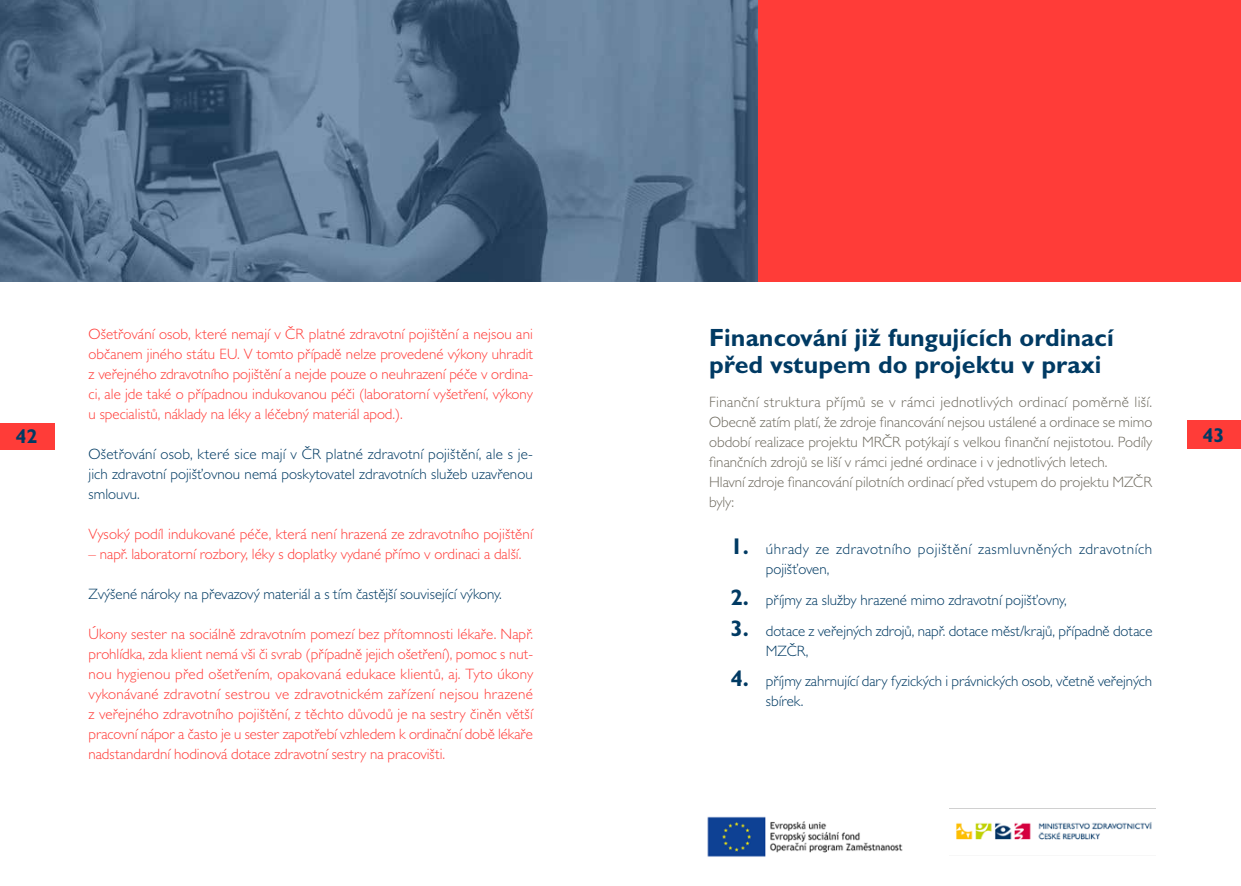
<style>
.page{position:relative;width:1241px;height:886px;background:#fff}
.page>*{position:absolute;margin:0;border:0;box-sizing:border-box;transform-origin:0 0}
.t1{font:700 25px/27.5px "Gill Sans";color:#003a63}
.t2{font:700 20px "Gill Sans";color:#003a63}
.t3{font:300 15px/20px "Gill Sans";color:#ff3c38;text-align:justify}
.t4{font:300 15px/20px "Gill Sans";color:#003a63}
.t5{font:300 15px/20px "Gill Sans";color:#706c61}
.t6{font:300 15px/20px "Gill Sans";letter-spacing:.035em;color:#003a63}
.s1{font-weight:700;font-size:22.5px}
</style>
<div class="page">
<div style="left:0;top:423px;width:55px;height:27px;background:#ff3c38"></div>
<div style="left:1186px;top:420px;width:54px;height:29px;background:#ff3c38"></div>
<img style="left:949px;top:808px;width:205px;height:32px">
<img style="left:707px;top:816px;width:196px;height:41px">
<div style="left:0;top:0;width:1240px;height:282px;background:#ff3c38"></div>
<img style="left:0;top:0;width:757px;height:282px">
<p class="t3" style="left:89px;top:323px;width:446px">Ošetřování osob, které nemají v ČR platné zdravotní pojištění a nejsou ani občanem jiného státu EU. V tomto případě nelze provedené výkony uhradit z veřejného zdravotního pojištění a nejde pouze o neuhrazení péče v ordina&shy;ci, ale jde také o případnou indukovanou péči (laboratorní vyšetření, výkony u specialistů, náklady na léky a léčebný materiál apod.).</p>
<p class="t4" style="left:89px;top:443px;width:446px;text-align:justify">Ošetřování osob, které sice mají v ČR platné zdravotní pojištění, ale s je&shy;jich zdravotní pojišťovnou nemá poskytovatel zdravotních služeb uzavřenou smlouvu.</p>
<p class="t3" style="left:89px;top:523px;width:445px">Vysoký podíl indukované péče, která není hrazená ze zdravotního pojištění</p>
<p class="t3" style="left:89px;top:543px;width:434px">– např. laboratorní rozbory, léky s doplatky vydané přímo v ordinaci a další.</p>
<p class="t4" style="left:89px;top:583px;width:414px">Zvýšené nároky na převazový materiál a s tím častější související výkony.</p>
<p class="t3" style="left:89px;top:623px;width:446px">Úkony sester na sociálně zdravotním pomezí bez přítomnosti lékaře. Např. prohlídka, zda klient nemá vši či svrab (případně jejich ošetření), pomoc s nut&shy;nou hygienou před ošetřením, opakovaná edukace klientů, aj. Tyto úkony vykonávané zdravotní sestrou ve zdravotnickém zařízení nejsou hrazené z veřejného zdravotního pojištění, z těchto důvodů je na sestry činěn větší pracovní nápor a často je u sester zapotřebí vzhledem k ordinační době lékaře nadstandardní hodinová dotace zdravotní sestry na pracovišti.</p>
<h1 class="t1" style="left:709px;top:323px;width:406px">Financování již fungujících ordinací před vstupem do projektu v praxi</h1>
<p class="t5" style="left:709px;top:392px;width:444px">Finanční struktura příjmů se v rámci jednotlivých ordinací poměrně liší.<br>Obecně zatím platí, že zdroje financování nejsou ustálené a ordinace se mimo období realizace projektu MRČR potýkají s velkou finanční nejistotou. Podíly finančních zdrojů se liší v rámci jedné ordinace i v jednotlivých letech.<br>Hlavní zdroje financování pilotních ordinací před vstupem do projektu MZČR byly:</p>
<p class="t6" style="left:765px;top:539px;width:388px;text-indent:-35px"><span class="s1">1.</span> úhrady ze zdravotního pojištění zasmluvněných zdravotních pojišťoven,</p>
<p class="t4" style="left:730px;top:590px;width:338px"><span class="s1">2.</span> příjmy za služby hrazené mimo zdravotní pojišťovny,</p>
<p class="t4" style="left:765px;top:620px;width:388px;text-indent:-35px"><span class="s1">3.</span> dotace z veřejných zdrojů, např. dotace měst/krajů, případně dotace<br>MZČR,</p>
<p class="t4" style="left:765px;top:671px;width:388px;text-indent:-35px"><span class="s1">4.</span> příjmy zahrnující dary fyzických i právnických osob, včetně veřejných sbírek.</p>
<h2 class="t2" style="left:15px;top:423px;width:24px">42</h2>
<h2 class="t2" style="left:1202px;top:422px;width:24px">43</h2>
</div>
